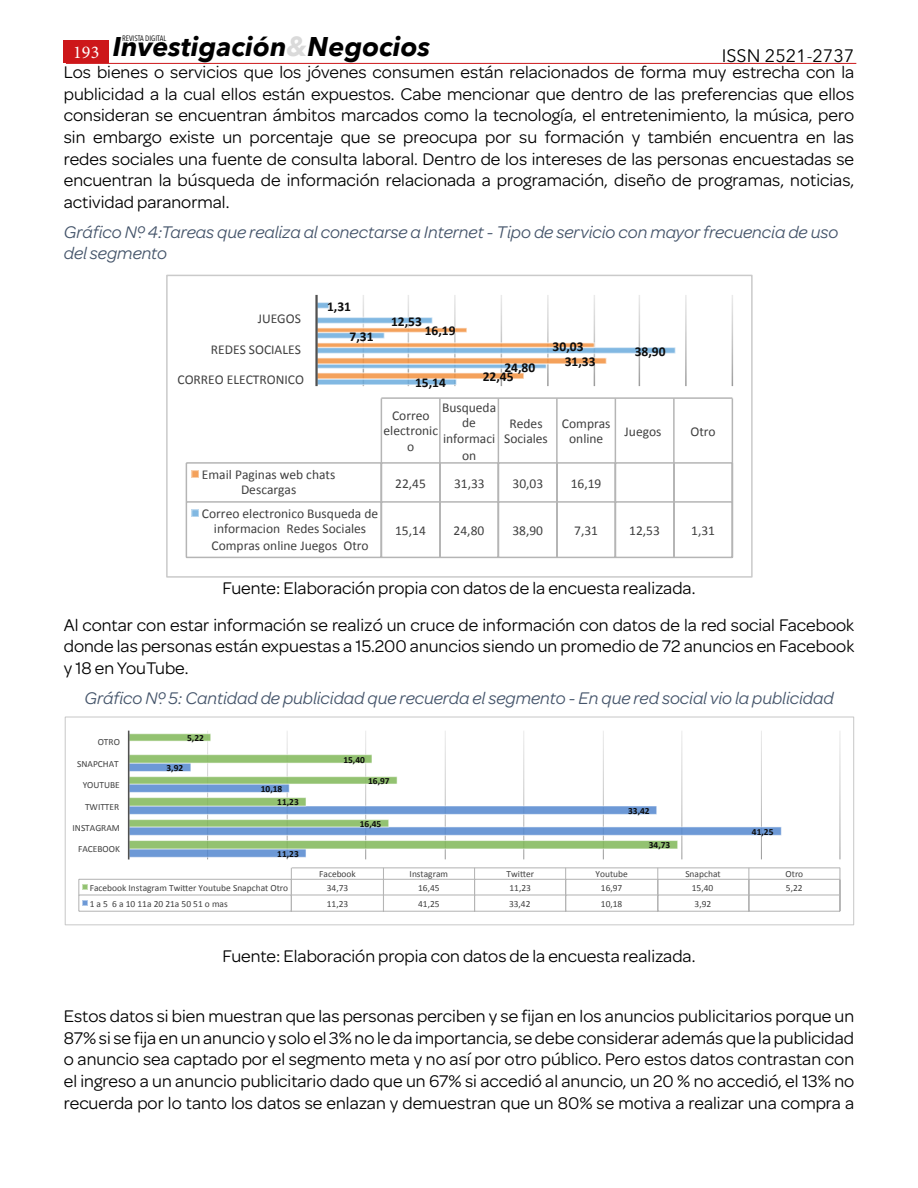
<style>
.page{position:relative;width:918px;height:1188px;background:#fff}
.page>*{position:absolute;margin:0;border:0;box-sizing:border-box;transform-origin:0 0}
.t1{font:italic 700 27px "Avenir Next";color:#000}
.t2{font:18px/21.6px "Omnes";color:#000;text-align:justify}
.t3{font:italic 18px/21.6px "Omnes";color:#44546a}
.t4{font:18px "Avenir Next";color:#000}
.t5{font:18px "Minion Pro";color:#fff}
.t6{font:13.5px/15px "Calibri";color:#404040;text-align:center}
.t7{font:700 13.5px "Calibri";color:#0d0d0d}
.t8{font:9.45px "Calibri";color:#404040}
.t9{font:700 9.45px "Calibri";color:#0d0d0d}
.t10{font:7.8px "Avenir Next Condensed";color:#000}
.s1{color:#dadada}
</style>
<div class="page">
<hr style="left:66px;top:63px;width:790px;height:1px;background:#cd171a">
<div style="left:64px;top:41px;width:45px;height:22px;background:#cd171a"></div>
<img style="left:363px;top:295px;width:370px;height:91px">
<svg style="left:318px;top:301px;width:359px;height:85px"></svg>
<hr style="left:315px;top:295px;width:3px;height:91px;background:#515151">
<hr style="left:381px;top:397px;width:351px;height:2px;background:#b5b5b5">
<hr style="left:381px;top:398px;width:1px;height:65px;background:#b5b5b5">
<hr style="left:439px;top:398px;width:2px;height:65px;background:#b5b5b5">
<hr style="left:498px;top:398px;width:1px;height:65px;background:#b5b5b5">
<hr style="left:556px;top:398px;width:2px;height:65px;background:#b5b5b5">
<hr style="left:615px;top:398px;width:1px;height:65px;background:#b5b5b5">
<hr style="left:673px;top:398px;width:2px;height:65px;background:#b5b5b5">
<hr style="left:732px;top:398px;width:1px;height:65px;background:#b5b5b5">
<hr style="left:186px;top:462px;width:546px;height:2px;background:#b5b5b5">
<hr style="left:186px;top:463px;width:1px;height:39px;background:#b5b5b5">
<hr style="left:381px;top:463px;width:1px;height:39px;background:#b5b5b5">
<hr style="left:439px;top:463px;width:2px;height:39px;background:#b5b5b5">
<hr style="left:498px;top:463px;width:1px;height:39px;background:#b5b5b5">
<hr style="left:556px;top:463px;width:2px;height:39px;background:#b5b5b5">
<hr style="left:615px;top:463px;width:1px;height:39px;background:#b5b5b5">
<hr style="left:673px;top:463px;width:2px;height:39px;background:#b5b5b5">
<hr style="left:732px;top:463px;width:1px;height:39px;background:#b5b5b5">
<div style="left:192px;top:470px;width:7px;height:8px;background:#f4a15b"></div>
<div style="left:191px;top:470px;width:9px;height:9px;border:2px solid #fff"></div>
<hr style="left:186px;top:501px;width:546px;height:2px;background:#b5b5b5">
<hr style="left:186px;top:502px;width:1px;height:55px;background:#b5b5b5">
<hr style="left:186px;top:557px;width:546px;height:1px;background:#b5b5b5">
<hr style="left:381px;top:502px;width:1px;height:55px;background:#b5b5b5">
<hr style="left:439px;top:502px;width:2px;height:55px;background:#b5b5b5">
<hr style="left:498px;top:502px;width:1px;height:55px;background:#b5b5b5">
<hr style="left:556px;top:502px;width:2px;height:55px;background:#b5b5b5">
<hr style="left:615px;top:502px;width:1px;height:55px;background:#b5b5b5">
<hr style="left:673px;top:502px;width:2px;height:55px;background:#b5b5b5">
<hr style="left:732px;top:502px;width:1px;height:55px;background:#b5b5b5">
<div style="left:192px;top:510px;width:7px;height:7px;background:#81b8e2"></div>
<div style="left:191px;top:509px;width:9px;height:9px;border:2px solid #fff"></div>
<div style="left:166px;top:275px;width:587px;height:303px;border:2px solid #cacaca"></div>
<svg style="left:129px;top:762px;width:653px;height:96px"></svg>
<svg style="left:129px;top:733px;width:550px;height:117px"></svg>
<hr style="left:128px;top:731px;width:1px;height:129px;background:#515151">
<hr style="left:292px;top:867px;width:548px;height:1px;background:#b5b5b5">
<hr style="left:79px;top:879px;width:761px;height:1px;background:#b5b5b5">
<hr style="left:79px;top:894px;width:761px;height:2px;background:#b5b5b5">
<hr style="left:79px;top:911px;width:761px;height:1px;background:#b5b5b5">
<svg style="left:291px;top:868px;width:1px;height:43px"></svg>
<svg style="left:383px;top:868px;width:1px;height:43px"></svg>
<svg style="left:474px;top:868px;width:1px;height:43px"></svg>
<svg style="left:565px;top:868px;width:1px;height:43px"></svg>
<svg style="left:657px;top:868px;width:1px;height:43px"></svg>
<svg style="left:748px;top:868px;width:1px;height:43px"></svg>
<svg style="left:839px;top:868px;width:1px;height:43px"></svg>
<svg style="left:78px;top:879px;width:10px;height:32px"></svg>
<div style="left:65px;top:716px;width:789px;height:209px;border:1px solid #cacaca"></div>
<p class="t10" style="left:122px;top:31px;width:46px">REVISTA DIGITAL</p>
<h1 class="t1" style="left:113px;top:23px;width:319px">Investigación<span class="s1">&amp;</span>Negocios</h1>
<p class="t5" style="left:73px;top:41px;width:28px">193</p>
<p class="t4" style="left:722px;top:40px;width:134px">ISSN 2521-2737</p>
<p class="t2" style="left:64px;top:60px;width:792px">Los bienes o servicios que los jóvenes consumen están relacionados de forma muy estrecha con la publicidad a la cual ellos están expuestos. Cabe mencionar que dentro de las preferencias que ellos consideran se encuentran ámbitos marcados como la tecnología, el entretenimiento, la música, pero sin embargo existe un porcentaje que se preocupa por su formación y también encuentra en las redes sociales una fuente de consulta laboral. Dentro de los intereses de las personas encuestadas se encuentran la búsqueda de información relacionada a programación, diseño de programas, noticias, actividad paranormal.</p>
<p class="t3" style="left:64px;top:220px;width:776px">Gráfico Nº 4:Tareas que realiza al conectarse a Internet - Tipo de servicio con mayor frecuencia de uso del segmento</p>
<p class="t6" style="left:258px;top:311px;width:45px">JUEGOS</p>
<p class="t6" style="left:211px;top:342px;width:92px">REDES SOCIALES</p>
<p class="t7" style="left:327px;top:298px;width:26px">1,31</p>
<p class="t7" style="left:350px;top:328px;width:26px">7,31</p>
<p class="t7" style="left:391px;top:313px;width:32px">12,53</p>
<p class="t7" style="left:425px;top:322px;width:32px">16,19</p>
<p class="t7" style="left:553px;top:338px;width:32px">30,03</p>
<p class="t6" style="left:177px;top:372px;width:128px">CORREO ELECTRONICO</p>
<p class="t7" style="left:415px;top:374px;width:32px">15,14</p>
<p class="t7" style="left:504px;top:358px;width:32px">24,80</p>
<p class="t7" style="left:483px;top:368px;width:32px">22,45</p>
<p class="t7" style="left:565px;top:353px;width:32px">31,33</p>
<p class="t7" style="left:635px;top:343px;width:32px">38,90</p>
<p class="t6" style="left:442px;top:400px;width:56px">Busqueda de</p>
<p class="t6" style="left:443px;top:430px;width:54px;line-height:16.5px">informaci on</p>
<p class="t6" style="left:384px;top:408px;width:56px">Correo electronic</p>
<p class="t6" style="left:407px;top:439px;width:9px">o</p>
<p class="t6" style="left:504px;top:416px;width:45px">Redes<br>Sociales</p>
<p class="t6" style="left:562px;top:416px;width:50px">Compras online</p>
<p class="t6" style="left:625px;top:424px;width:38px">Juegos</p>
<p class="t6" style="left:690px;top:424px;width:27px">Otro</p>
<p class="t6" style="left:202px;top:467px;width:135px">Email Paginas web chats<br>Descargas</p>
<p class="t6" style="left:395px;top:476px;width:32px">22,45</p>
<p class="t6" style="left:454px;top:476px;width:32px">31,33</p>
<p class="t6" style="left:513px;top:476px;width:32px">30,03</p>
<p class="t6" style="left:571px;top:476px;width:32px">16,19</p>
<p class="t6" style="left:202px;top:507px;width:178px">Correo electronico Busqueda de informacion Redes Sociales</p>
<p class="t6" style="left:211px;top:538px;width:159px">Compras online Juegos Otro</p>
<p class="t6" style="left:395px;top:523px;width:32px">15,14</p>
<p class="t6" style="left:454px;top:523px;width:32px">24,80</p>
<p class="t6" style="left:512px;top:523px;width:32px">38,90</p>
<p class="t6" style="left:574px;top:523px;width:25px">7,31</p>
<p class="t6" style="left:629px;top:523px;width:32px">12,53</p>
<p class="t6" style="left:691px;top:523px;width:25px">1,31</p>
<p class="t2" style="left:64px;top:569px;width:792px;line-height:36.6px;text-align:center">Fuente: Elaboración propia con datos de la encuesta realizada.<br>Al contar con estar información se realizó un cruce de información con datos de la red social Facebook</p>
<p class="t2" style="left:64px;top:634px;width:792px">donde las personas están expuestas a 15.200 anuncios siendo un promedio de 72 anuncios en Facebook y 18 en YouTube.</p>
<p class="t3" style="left:84px;top:686px;width:751px">Gráfico Nº 5: Cantidad de publicidad que recuerda el segmento - En que red social vio la publicidad</p>
<p class="t8" style="left:98px;top:736px;width:24px">OTRO</p>
<p class="t9" style="left:187px;top:732px;width:18px">5,22</p>
<p class="t8" style="left:77px;top:757px;width:43px">SNAPCHAT</p>
<p class="t9" style="left:167px;top:761px;width:18px">3,92</p>
<p class="t9" style="left:343px;top:753px;width:23px">15,40</p>
<p class="t8" style="left:83px;top:779px;width:39px">YOUTUBE</p>
<p class="t9" style="left:261px;top:783px;width:23px">10,18</p>
<p class="t9" style="left:368px;top:775px;width:23px">16,97</p>
<p class="t8" style="left:85px;top:800px;width:36px">TWITTER</p>
<p class="t9" style="left:277px;top:796px;width:23px">11,23</p>
<p class="t9" style="left:628px;top:804px;width:23px">33,42</p>
<p class="t8" style="left:73px;top:822px;width:49px">INSTAGRAM</p>
<p class="t9" style="left:360px;top:818px;width:23px">16,45</p>
<p class="t9" style="left:752px;top:826px;width:23px">41,25</p>
<p class="t8" style="left:78px;top:843px;width:43px">FACEBOOK</p>
<p class="t9" style="left:277px;top:847px;width:23px">11,23</p>
<p class="t9" style="left:649px;top:839px;width:23px">34,73</p>
<p class="t8" style="left:319px;top:868px;width:38px">Facebook</p>
<p class="t8" style="left:410px;top:868px;width:40px">Instagram</p>
<p class="t8" style="left:507px;top:868px;width:29px">TwiCer</p>
<p class="t8" style="left:596px;top:868px;width:34px">Youtube</p>
<p class="t8" style="left:685px;top:868px;width:37px">Snapchat</p>
<p class="t8" style="left:786px;top:868px;width:19px">Otro</p>
<p class="t8" style="left:90px;top:882px;width:200px">Facebook Instagram TwiCer Youtube Snapchat Otro</p>
<p class="t8" style="left:327px;top:882px;width:23px">34,73</p>
<p class="t8" style="left:418px;top:882px;width:23px">16,45</p>
<p class="t8" style="left:510px;top:882px;width:23px">11,23</p>
<p class="t8" style="left:601px;top:882px;width:23px">16,97</p>
<p class="t8" style="left:692px;top:882px;width:23px">15,40</p>
<p class="t8" style="left:786px;top:882px;width:18px">5,22</p>
<p class="t8" style="left:90px;top:898px;width:140px">1 a 5 6 a 10 11a 20 21a 50 51 o mas</p>
<p class="t8" style="left:327px;top:898px;width:23px">11,23</p>
<p class="t8" style="left:418px;top:898px;width:23px">41,25</p>
<p class="t8" style="left:509px;top:898px;width:23px">33,42</p>
<p class="t8" style="left:601px;top:898px;width:23px">10,18</p>
<p class="t8" style="left:695px;top:898px;width:18px">3,92</p>
<p class="t2" style="left:223px;top:944px;width:474px">Fuente: Elaboración propia con datos de la encuesta realizada.</p>
<p class="t2" style="left:64px;top:1004px;width:792px">Estos datos si bien muestran que las personas perciben y se fijan en los anuncios publicitarios porque un 87% si se fija en un anuncio y solo el 3% no le da importancia, se debe considerar además que la publicidad o anuncio sea captado por el segmento meta y no así por otro público. Pero estos datos contrastan con el ingreso a un anuncio publicitario dado que un 67% si accedió al anuncio, un 20 % no accedió, el 13% no recuerda por lo tanto los datos se enlazan y demuestran que un 80% se motiva a realizar una compra a</p>
</div>
